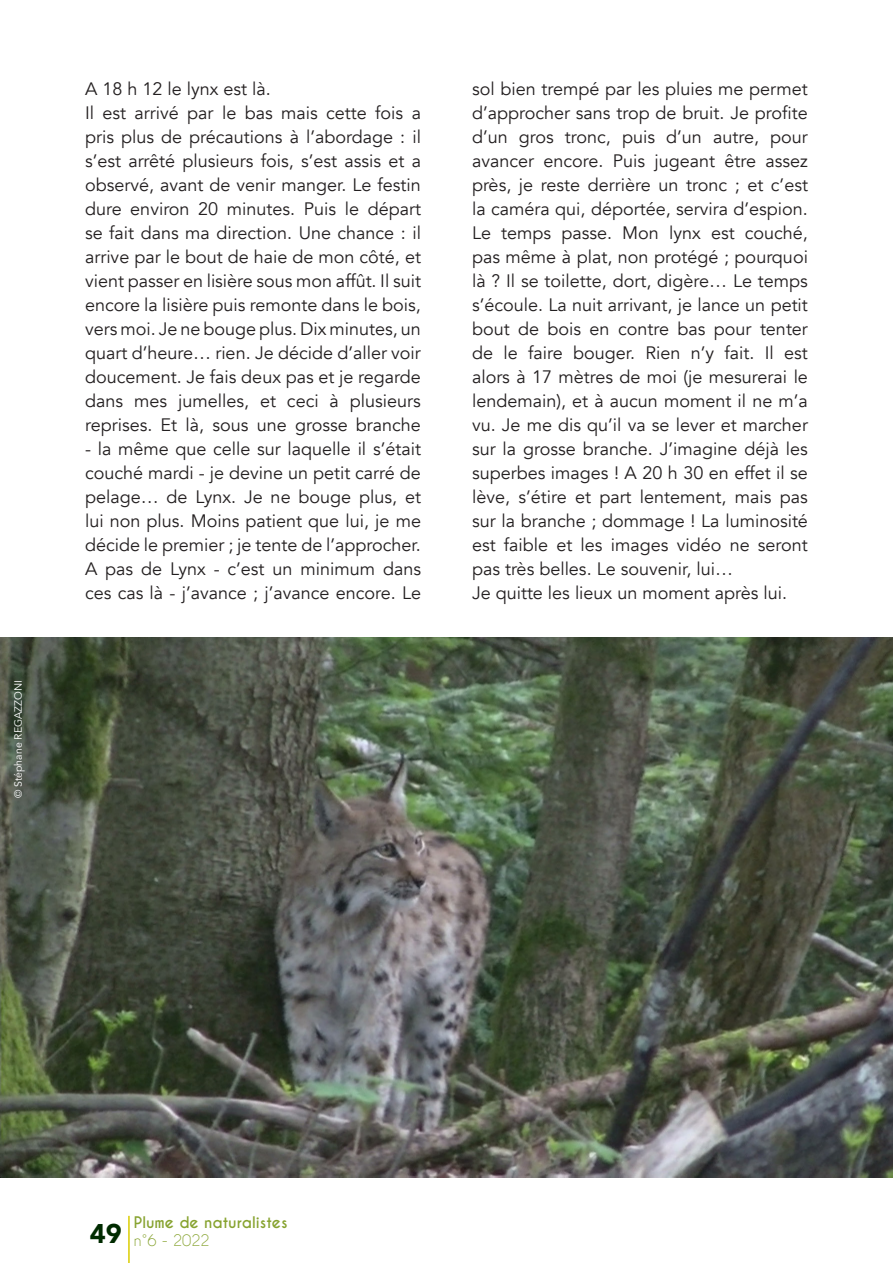
<style>
.page{position:relative;width:893px;height:1263px;background:#fff}
.page>*{position:absolute;margin:0;border:0;box-sizing:border-box;transform-origin:0 0}
.t1{font:900 27px "Avenir";color:#002b00}
.t2{font:18px/24px "Avenir";color:#231f20;text-align:justify}
.t3{font:700 15px "Caviar Dreams";color:#87a330}
.t4{font:15px "Caviar Dreams";color:#87a330}
.t5{font:10.5px "Avenir";color:#fff}
</style>
<div class="page">
<hr style="left:128px;top:1216px;width:2px;height:47px;background:#dbcd00">
<img style="left:0;top:638px;width:893px;height:540px">
<p class="t5" style="left:12px;top:798px;width:119px;rotate:-90deg">© Stéphane REGAZZONI</p>
<p class="t2" style="left:85px;top:77px;width:187px">A 18 h 12 le lynx est là.</p>
<p class="t2" style="left:85px;top:101px;width:337px">Il est arrivé par le bas mais cette fois a pris plus de précautions à l’abordage : il s’est arrêté plusieurs fois, s’est assis et a observé, avant de venir manger. Le festin dure environ 20 minutes. Puis le départ se fait dans ma direction. Une chance : il arrive par le bout de haie de mon côté, et vient passer en lisière sous mon affût. Il suit encore la lisière puis remonte dans le bois, vers moi. Je ne bouge plus. Dix minutes, un quart d’heure… rien. Je décide d’aller voir doucement. Je fais deux pas et je regarde dans mes jumelles, et ceci à plusieurs reprises. Et là, sous une grosse branche</p>
<p class="t2" style="left:85px;top:437px;width:337px">- la même que celle sur laquelle il s’était couché mardi - je devine un petit carré de pelage… de Lynx. Je ne bouge plus, et lui non plus. Moins patient que lui, je me décide le premier ; je tente de l’approcher.<br>A pas de Lynx - c’est un minimum dans ces cas là - j’avance ; j’avance encore. Le</p>
<p class="t2" style="left:472px;top:77px;width:337px">sol bien trempé par les pluies me permet d’approcher sans trop de bruit. Je profite d’un gros tronc, puis d’un autre, pour avancer encore. Puis jugeant être assez près, je reste derrière un tronc ; et c’est la caméra qui, déportée, servira d’espion.<br>Le temps passe. Mon lynx est couché, pas même à plat, non protégé ; pourquoi là ? Il se toilette, dort, digère… Le temps s’écoule. La nuit arrivant, je lance un petit bout de bois en contre bas pour tenter de le faire bouger. Rien n’y fait. Il est alors à 17 mètres de moi (je mesurerai le lendemain), et à aucun moment il ne m’a vu. Je me dis qu’il va se lever et marcher sur la grosse branche. J’imagine déjà les superbes images ! A 20 h 30 en effet il se lève, s’étire et part lentement, mais pas sur la branche ; dommage ! La luminosité est faible et les images vidéo ne seront pas très belles. Le souvenir, lui…</p>
<p class="t2" style="left:472px;top:581px;width:316px">Je quitte les lieux un moment après lui.</p>
<p class="t1" style="left:90px;top:1210px;width:33px">49</p>
<p class="t3" style="left:134px;top:1213px;width:155px">Plume de naturalistes</p>
<p class="t4" style="left:134px;top:1231px;width:77px">n°6 - 2022</p>
</div>
